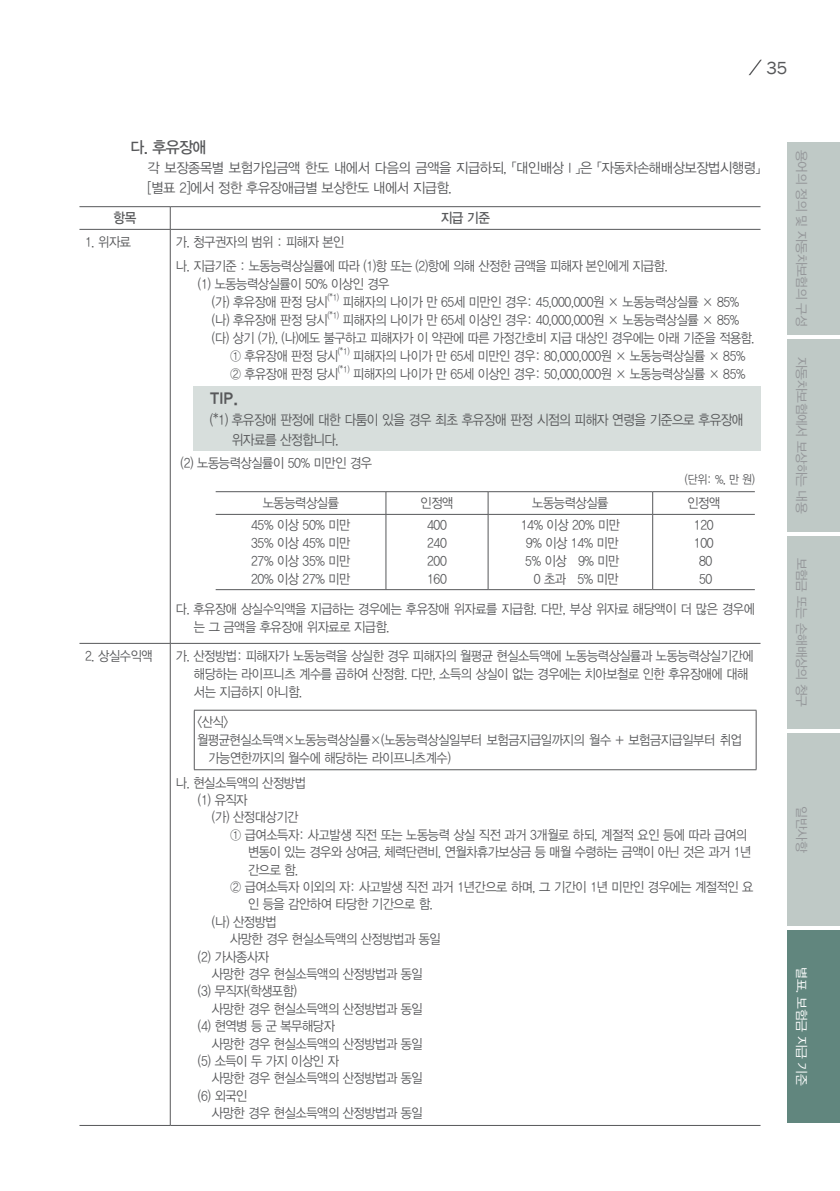
<style>
.page{position:relative;width:840px;height:1191px;background:#fff}
.page>*{position:absolute;margin:0;border:0;box-sizing:border-box;transform-origin:0 0}
.t1{font:18px "Franklin Gothic";color:#57585a}
.조조{font:16px "YDVYGO Std 33";color:#57585a;scale:.95 1}
.본문{font:16px "YDVYGO Std 25";color:#57585a;scale:.95 1}
.본문_1{font:14px/20px "YDVYGO Std 32";letter-spacing:-.03em;color:#57585a;scale:.95 1}
.팁{font:14px/20px "YDVYGO Std 32";letter-spacing:-.04em;color:#57585a;scale:.9 1}
.표하시라{font:14px "YDVYGO Std 33";color:#57585a;scale:.9 1}
.표내용{font:13.6px/18px "YDVYGO Std 32";letter-spacing:-.03em;color:#57585a;scale:.9 1}
.표내용2{font:13.6px "YDVYGO Std 32";letter-spacing:-.03em;color:#57585a;scale:.9 1}
.표내용3{font:13.6px/17.4px "YDVYGO Std 32";letter-spacing:-.03em;color:#57585a;scale:.9 1}
.표내용3-2{font:13.6px "YDVYGO Std 32";letter-spacing:-.03em;color:#57585a;scale:.89 1}
.표내용1{font:13.6px "YDVYGO Std 32";letter-spacing:-.03em;color:#57585a;scale:.9 1}
.표내용2-2{font:13.6px "YDVYGO Std 32";letter-spacing:-.03em;color:#57585a;scale:.89 1}
.t2{font:12.8px "YDVYGO Std 32";letter-spacing:-.03em;color:#939598}
.t3{font:12.8px "YDVYGO Std 12";letter-spacing:-.03em;color:#fff}
.표내용-2{font:12px "YDVYGO Std 32";color:#57585a;scale:.9 1}
.s1{font-family:"YDVYGO Std 32"}
</style>
<div class="page">
<div style="left:787px;top:142px;width:52px;height:192px;background:#bfc9c6"></div>
<div style="left:787px;top:339px;width:52px;height:192px;background:#bfc9c6"></div>
<div style="left:787px;top:536px;width:52px;height:193px;background:#bfc9c6"></div>
<div style="left:787px;top:733px;width:52px;height:193px;background:#bfc9c6"></div>
<div style="left:787px;top:930px;width:52px;height:193px;background:#61867e"></div>
<svg style="left:748px;top:60px;width:13px;height:15px"></svg>
<hr style="left:170px;top:230px;width:1px;height:413px;background:#57585a">
<hr style="left:79px;top:643px;width:91px;height:1px;background:#57585a">
<hr style="left:170px;top:643px;width:590px;height:1px;background:#57585a">
<hr style="left:170px;top:643px;width:1px;height:482px;background:#57585a">
<hr style="left:79px;top:1125px;width:91px;height:1px;background:#57585a">
<hr style="left:170px;top:1125px;width:590px;height:1px;background:#57585a">
<hr style="left:79px;top:206px;width:91px;height:1px;background:#57585a">
<hr style="left:170px;top:206px;width:590px;height:1px;background:#57585a">
<svg style="left:170px;top:207px;width:1px;height:22px"></svg>
<hr style="left:79px;top:229px;width:91px;height:1px;background:#57585a">
<hr style="left:170px;top:229px;width:590px;height:1px;background:#57585a">
<div style="left:193px;top:386px;width:567px;height:64px;background:#d7dedc"></div>
<hr style="left:215px;top:491px;width:171px;height:1px;background:#57585a">
<hr style="left:386px;top:491px;width:102px;height:1px;background:#57585a">
<svg style="left:385px;top:492px;width:1px;height:22px"></svg>
<hr style="left:488px;top:491px;width:164px;height:1px;background:#57585a">
<svg style="left:487px;top:492px;width:1px;height:22px"></svg>
<hr style="left:652px;top:491px;width:102px;height:1px;background:#57585a">
<hr style="left:215px;top:514px;width:171px;height:1px;background:#57585a">
<hr style="left:386px;top:514px;width:102px;height:1px;background:#57585a">
<hr style="left:385px;top:514px;width:1px;height:75px;background:#57585a">
<hr style="left:488px;top:514px;width:164px;height:1px;background:#57585a">
<hr style="left:487px;top:514px;width:1px;height:75px;background:#57585a">
<hr style="left:652px;top:514px;width:102px;height:1px;background:#57585a">
<hr style="left:215px;top:589px;width:171px;height:1px;background:#57585a">
<hr style="left:386px;top:589px;width:102px;height:1px;background:#57585a">
<hr style="left:488px;top:589px;width:164px;height:1px;background:#57585a">
<hr style="left:652px;top:589px;width:102px;height:1px;background:#57585a">
<svg style="left:652px;top:492px;width:1px;height:22px"></svg>
<hr style="left:652px;top:514px;width:1px;height:75px;background:#57585a">
<hr style="left:194px;top:710px;width:562px;height:1px;background:#57585a">
<hr style="left:194px;top:710px;width:1px;height:59px;background:#57585a">
<hr style="left:755px;top:710px;width:1px;height:59px;background:#57585a">
<hr style="left:194px;top:769px;width:562px;height:1px;background:#57585a">
<h1 class="t1" style="left:766px;top:57px;width:23px">35</h1>
<p class="조조" style="left:130px;top:139px;width:81px">다. 후유장애</p>
<p class="본문_1" style="left:147px;top:158px;width:646px">각 보장종목별 보험가입금액 한도 내에서 다음의 금액을 지급하되, 「대인배상Ⅰ」은 「자동차손해배상보장법시행령」[별표 2]에서 정한 후유장애급별 보상한도 내에서 지급함.</p>
<p class="표하시라" style="left:113px;top:211px;width:27px">항목</p>
<p class="표하시라" style="left:440px;top:211px;width:56px">지급 기준</p>
<p class="표내용" style="left:85px;top:233px;width:52px">1. 위자료</p>
<p class="표내용" style="left:176px;top:233px;width:189px">가. 청구권자의 범위 : 피해자 본인</p>
<p class="표내용" style="left:176px;top:257px;width:547px">나. 지급기준 : 노동능력상실률에 따라 (1)항 또는 (2)항에 의해 산정한 금액을 피해자 본인에게 지급함.</p>
<p class="표내용1" style="left:198px;top:276px;width:214px">(1) 노동능력상실률이 50% 이상인 경우</p>
<p class="표내용2" style="left:212px;top:294px;width:587px">(가) 후유장애 판정 당시<sup>(*1)</sup> 피해자의 나이가 만 65세 미만인 경우: 45,000,000원 × 노동능력상실률 × 85%</p>
<p class="표내용2" style="left:212px;top:312px;width:587px">(나) 후유장애 판정 당시<sup>(*1)</sup> 피해자의 나이가 만 65세 이상인 경우: 40,000,000원 × 노동능력상실률 × 85%</p>
<p class="표내용2-2" style="left:212px;top:330px;width:611px">(다) 상기 (가), (나)에도 불구하고 피해자가 이 약관에 따른 가정간호비 지급 대상인 경우에는 아래 기준을 적용함.</p>
<p class="표내용3-2" style="left:230px;top:348px;width:580px">① 후유장애 판정 당시<sup>(*1)</sup> 피해자의 나이가 만 65세 미만인 경우: 80,000,000원 × 노동능력상실률 × 85%</p>
<p class="표내용3-2" style="left:230px;top:366px;width:580px">② 후유장애 판정 당시<sup>(*1)</sup> 피해자의 나이가 만 65세 이상인 경우: 50,000,000원 × 노동능력상실률 × 85%</p>
<p class="본문" style="left:210px;top:391px;width:31px">TIP.</p>
<p class="팁" style="left:232px;top:410px;width:569px;text-indent:-22px">(*1) 후유장애 판정에 대한 다툼이 있을 경우 최초 후유장애 판정 시점의 피해자 연령을 기준으로 후유장애 위자료를 산정합니다.</p>
<p class="표내용" style="left:180px;top:454px;width:214px">(2) 노동능력상실률이 50% 미만인 경우</p>
<p class="표내용-2" style="left:684px;top:474px;width:79px">(단위: %, 만 원)</p>
<p class="표내용" style="left:262px;top:494px;width:86px">노동능력상실률</p>
<p class="표내용" style="left:420px;top:494px;width:38px">인정액</p>
<p class="표내용" style="left:532px;top:494px;width:86px">노동능력상실률</p>
<p class="표내용" style="left:687px;top:494px;width:38px">인정액</p>
<p class="표내용" style="left:251px;top:516px;width:112px">45% 이상 50% 미만</p>
<p class="표내용" style="left:251px;top:534px;width:112px">35% 이상 45% 미만</p>
<p class="표내용" style="left:251px;top:552px;width:112px">27% 이상 35% 미만</p>
<p class="표내용" style="left:251px;top:570px;width:112px">20% 이상 27% 미만</p>
<p class="표내용" style="left:520px;top:516px;width:112px">14% 이상 20% 미만</p>
<p class="표내용" style="left:525px;top:534px;width:105px">9% 이상 14% 미만</p>
<p class="표내용" style="left:525px;top:552px;width:106px">5% 이상 9% 미만</p>
<p class="표내용" style="left:533px;top:570px;width:96px">0 초과 5% 미만</p>
<p class="표내용" style="left:693px;top:516px;width:23px">120</p>
<p class="표내용" style="left:693px;top:534px;width:23px">100</p>
<p class="표내용" style="left:698px;top:552px;width:16px">80</p>
<p class="표내용" style="left:698px;top:570px;width:16px">50</p>
<p class="표내용" style="left:194px;top:600px;width:624px;text-indent:-18px">다. 후유장애 상실수익액을 지급하는 경우에는 후유장애 위자료를 지급함. 다만, 부상 위자료 해당액이 더 많은 경우에 는 그 금액을 후유장애 위자료로 지급함.</p>
<p class="표내용" style="left:427px;top:516px;width:23px">400</p>
<p class="표내용" style="left:427px;top:534px;width:23px">240</p>
<p class="표내용" style="left:427px;top:552px;width:23px">200</p>
<p class="표내용" style="left:427px;top:570px;width:23px">160</p>
<p class="표내용" style="left:85px;top:647px;width:77px">2. 상실수익액</p>
<p class="표내용" style="left:194px;top:647px;width:623px;text-indent:-18px">가. 산정방법: 피해자가 노동능력을 상실한 경우 피해자의 월평균 현실소득액에 노동능력상실률과 노동능력상실기간에 해당하는 라이프니츠 계수를 곱하여 산정함. 다만, 소득의 상실이 없는 경우에는 치아보철로 인한 후유장애에 대해 서는 지급하지 아니함.</p>
<p class="표내용" style="left:197px;top:713px;width:37px">〈산식&gt;</p>
<p class="표내용" style="left:208px;top:731px;width:594px;text-indent:-11px">월평균현실소득액×노동능력상실률×(노동능력상실일부터 보험금지급일까지의 월수 + 보험금지급일부터 취업 가능연한까지의 월수에 해당하는 라이프니츠계수)</p>
<p class="표내용" style="left:176px;top:773px;width:146px">나. 현실소득액의 산정방법</p>
<p class="표내용1" style="left:198px;top:793px;width:56px">(1) 유직자</p>
<p class="표내용2" style="left:212px;top:810px;width:97px">(가) 산정대상기간</p>
<p class="표내용3" style="left:248px;top:826px;width:560px;text-indent:-18px">① 급여소득자: 사고발생 직전 또는 노동능력 상실 직전 과거 3개월로 하되, 계절적 요인 등에 따라 급여의 변동이 있는 경우와 상여금, 체력단련비, 연월차휴가보상금 등 매월 수령하는 금액이 아닌 것은 과거 1년 간으로 함.</p>
<p class="표내용3" style="left:248px;top:878px;width:563px;text-indent:-18px">② 급여소득자 이외의 자: 사고발생 직전 과거 1년간으로 하며, 그 기간이 1년 미만인 경우에는 계절적인 요 인 등을 감안하여 타당한 기간으로 함.</p>
<p class="표내용2" style="left:212px;top:915px;width:73px">(나) 산정방법</p>
<p class="표내용3" style="left:230px;top:930px;width:235px">사망한 경우 현실소득액의 산정방법과 동일</p>
<p class="표내용1" style="left:198px;top:949px;width:81px">(2) 가사종사자</p>
<p class="표내용2" style="left:212px;top:967px;width:235px">사망한 경우 현실소득액의 산정방법과 동일</p>
<p class="표내용1" style="left:198px;top:984px;width:112px">(3) 무직자(학생포함)</p>
<p class="표내용2" style="left:212px;top:1002px;width:235px">사망한 경우 현실소득액의 산정방법과 동일</p>
<p class="표내용1" style="left:198px;top:1019px;width:154px">(4) 현역병 등 군 복무해당자</p>
<p class="표내용2" style="left:212px;top:1036px;width:235px">사망한 경우 현실소득액의 산정방법과 동일</p>
<p class="표내용1" style="left:198px;top:1054px;width:158px">(5) 소득이 두 가지 이상인 자</p>
<p class="표내용2" style="left:212px;top:1071px;width:235px">사망한 경우 현실소득액의 산정방법과 동일</p>
<p class="표내용1" style="left:198px;top:1089px;width:56px">(6) 외국인</p>
<p class="표내용2" style="left:212px;top:1106px;width:235px">사망한 경우 현실소득액의 산정방법과 동일</p>
<p class="t2" style="left:807px;top:150px;width:178px;rotate:90deg">용어의 정의 및 자동차보험의 구성</p>
<p class="t2" style="left:807px;top:357px;width:158px;rotate:90deg">자동차보험에서 보상하는 내용</p>
<p class="t2" style="left:807px;top:557px;width:151px;rotate:90deg">보험금 또는 손해배상의 청구</p>
<p class="t2" style="left:807px;top:806px;width:47px;rotate:90deg">일반사항</p>
<p class="t3" style="left:807px;top:967px;width:120px;rotate:90deg">별표. 보험<span class="s1">금</span> 지급 기준</p>
</div>
